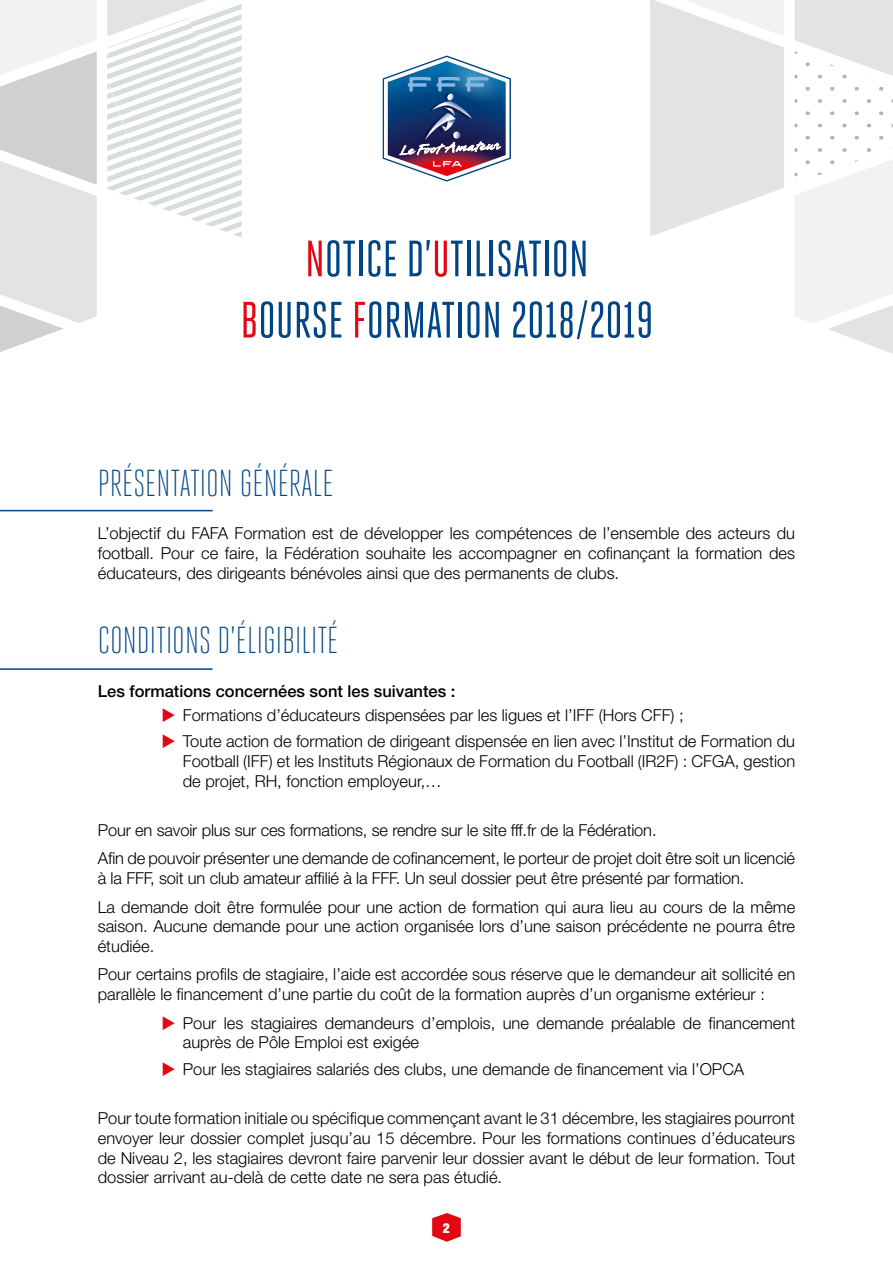
<style>
.page{position:relative;width:893px;height:1263px;background:#fff}
.page>*{position:absolute;margin:0;border:0;box-sizing:border-box;transform-origin:0 0}
.t1{font:51px/61.2px "Heroic Condensed";color:#004687;text-align:center}
.t2{font:300 37.5px "Heroic Condensed";color:#004687}
.t3{font:300 16.5px/19.8px "Helvetica Neue";color:#000}
.t4{font:500 16.5px "Helvetica Neue";color:#000}
.t5{font:900 condensed 13.5px "Helvetica Neue";color:#fff}
.s1{color:#e30613}
</style>
<div class="page">
<svg style="left:432px;top:1213px;width:29px;height:29px"></svg>
<svg style="left:0;top:0;width:242px;height:186px"></svg>
<svg style="left:650px;top:0;width:243px;height:186px"></svg>
<svg style="left:0;top:186px;width:893px;height:168px"></svg>
<svg style="left:382px;top:55px;width:129px;height:127px"></svg>
<hr style="left:0;top:510px;width:213px;height:1px;background:#004687">
<hr style="left:0;top:668px;width:213px;height:2px;background:#004687">
<h1 class="t1" style="left:240px;top:228px;width:415px"><span class="s1">N</span>OTICE D’<span class="s1">U</span>TILISATION<br><span class="s1">B</span>OURSE <span class="s1">F</span>ORMATION 2018/2019</h1>
<h2 class="t2" style="left:98px;top:462px;width:238px">PRÉSENTATION GÉNÉRALE</h2>
<p class="t3" style="left:98px;top:523px;width:699px;text-align:justify">L’objectif du FAFA Formation est de développer les compétences de l’ensemble des acteurs du football. Pour ce faire, la Fédération souhaite les accompagner en cofinançant la formation des éducateurs, des dirigeants bénévoles ainsi que des permanents de clubs.</p>
<h2 class="t2" style="left:98px;top:620px;width:242px">CONDITIONS D’ÉLIGIBILITÉ</h2>
<p class="t4" style="left:98px;top:681px;width:359px">Les formations concernées sont les suivantes :</p>
<p class="t3" style="left:183px;top:701px;width:614px;line-height:26.2px">Formations d’éducateurs dispensées par les ligues et l’IFF (Hors CFF) ;<br>Toute action de formation de dirigeant dispensée en lien avec l’Institut de Formation du</p>
<p class="t3" style="left:183px;top:750px;width:614px">Football (IFF) et les Instituts Régionaux de Formation du Football (IR2F) : CFGA, gestion de projet, RH, fonction employeur,…</p>
<p class="t3" style="left:98px;top:816px;width:699px;line-height:28.3px">Pour en savoir plus sur ces formations, se rendre sur le site fff.fr de la Fédération.<br>Afin de pouvoir présenter une demande de cofinancement, le porteur de projet doit être soit un licencié</p>
<p class="t3" style="left:98px;top:864px;width:699px;line-height:28.3px">à la FFF, soit un club amateur affilié à la FFF. Un seul dossier peut être présenté par formation.<br>La demande doit être formulée pour une action de formation qui aura lieu au cours de la même</p>
<p class="t3" style="left:98px;top:916px;width:699px">saison. Aucune demande pour une action organisée lors d’une saison précédente ne pourra être étudiée.</p>
<p class="t3" style="left:98px;top:964px;width:699px">Pour certains profils de stagiaire, l’aide est accordée sous réserve que le demandeur ait sollicité en parallèle le financement d’une partie du coût de la formation auprès d’un organisme extérieur :</p>
<p class="t3" style="left:183px;top:1012px;width:614px">Pour les stagiaires demandeurs d’emplois, une demande préalable de financement auprès de Pôle Emploi est exigée</p>
<p class="t3" style="left:183px;top:1058px;width:563px">Pour les stagiaires salariés des clubs, une demande de financement via l’OPCA</p>
<p class="t3" style="left:98px;top:1108px;width:699px;text-align:justify">Pour toute formation initiale ou spécifique commençant avant le 31 décembre, les stagiaires pourront envoyer leur dossier complet jusqu’au 15 décembre. Pour les formations continues d’éducateurs de Niveau 2, les stagiaires devront faire parvenir leur dossier avant le début de leur formation. Tout dossier arrivant au-delà de cette date ne sera pas étudié.</p>
<p class="t5" style="left:443px;top:1219px;width:9px">2</p>
</div>
